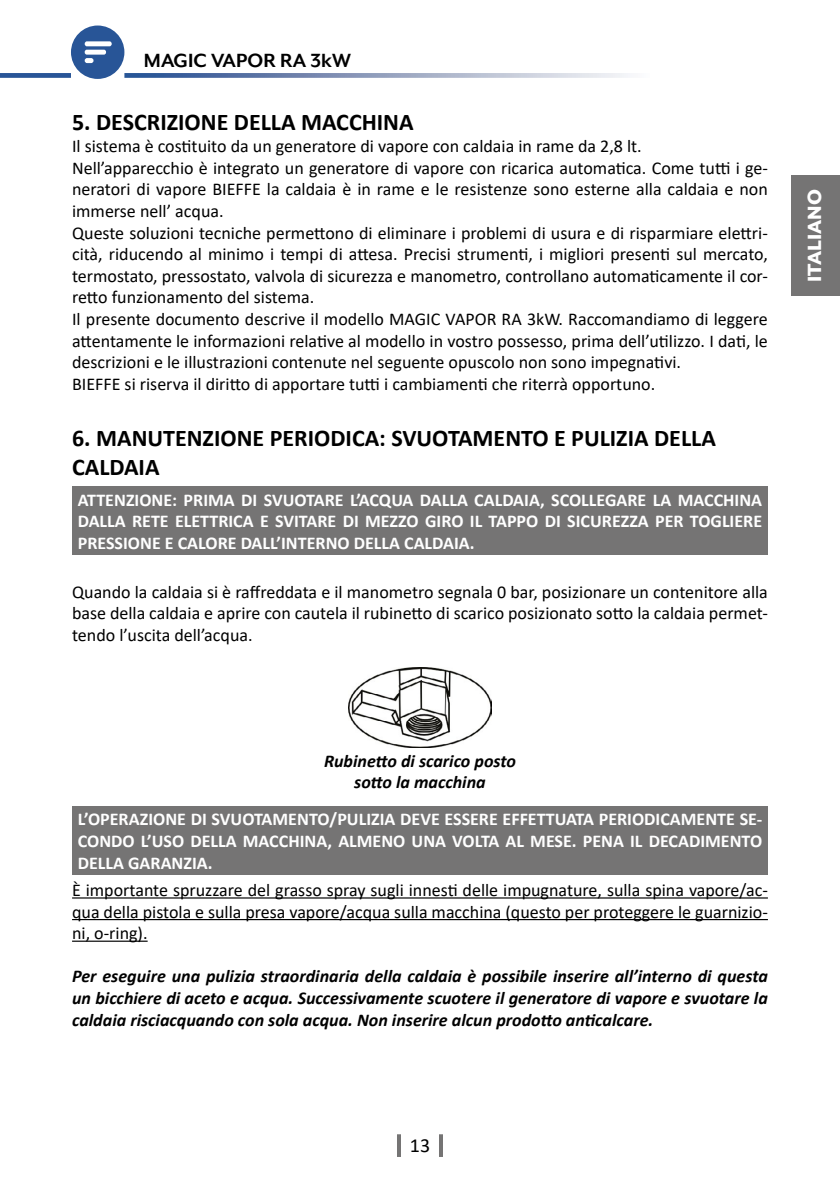
<style>
.page{position:relative;width:840px;height:1191px;background:#fff}
.page>*{position:absolute;margin:0;border:0;box-sizing:border-box;transform-origin:0 0}
.t1{font:700 24px/28.8px "Calibri";color:#000}
.t2{font:700 22px "Mr Eaves XL Mod OT";color:#000}
.t3{font:800 22px "Mr Eaves XL Mod OT";color:#fff}
.t4{font:20px "Calibri";color:#000}
.t5{font:18px/21.6px "Calibri";color:#000;text-align:justify}
.t6{font:700 18px/21.6px "Calibri";color:#fff;text-align:justify}
.t7{font:italic 700 18px/21.6px "Calibri";color:#000;text-align:center}
</style>
<div class="page">
<svg style="left:71px;top:26px;width:53px;height:53px"></svg>
<svg style="left:124px;top:73px;width:504px;height:5px;background:#92a2c1"></svg>
<div style="left:0;top:73px;width:71px;height:5px;background:#285597"></div>
<hr style="left:397px;top:1134px;width:4px;height:23px;background:#757474">
<hr style="left:439px;top:1134px;width:4px;height:23px;background:#757474">
<div style="left:791px;top:175px;width:48px;height:121px;background:#757474"></div>
<hr style="left:72px;top:897px;width:695px;height:1px;background:#000">
<hr style="left:72px;top:919px;width:695px;height:1px;background:#000">
<hr style="left:72px;top:940px;width:75px;height:1px;background:#000">
<div style="left:72px;top:486px;width:695px;height:68px;background:#757474"></div>
<img style="left:348px;top:667px;width:143px;height:81px">
<div style="left:72px;top:806px;width:695px;height:68px;background:#757474"></div>
<p class="t2" style="left:144px;top:49px;width:208px">MAGIC VAPOR RA 3kW</p>
<h1 class="t1" style="left:72px;top:107px;width:343px">5. DESCRIZIONE DELLA MACCHINA</h1>
<p class="t5" style="left:72px;top:135px;width:697px;text-align:left">Il sistema è costituito da un generatore di vapore con caldaia in rame da 2,8 lt.<br>Nell’apparecchio è integrato un generatore di vapore con ricarica automatica. Come tutti i ge&shy;neratori di vapore BIEFFE la caldaia è in rame e le resistenze sono esterne alla caldaia e non immerse nell’ acqua.<br>Queste soluzioni tecniche permettono di eliminare i problemi di usura e di risparmiare elettri&shy;cità, riducendo al minimo i tempi di attesa. Precisi strumenti, i migliori presenti sul mercato, termostato, pressostato, valvola di sicurezza e manometro, controllano automaticamente il cor&shy;retto funzionamento del sistema.<br>Il presente documento descrive il modello MAGIC VAPOR RA 3kW. Raccomandiamo di leggere attentamente le informazioni relative al modello in vostro possesso, prima dell’utilizzo. I dati, le descrizioni e le illustrazioni contenute nel seguente opuscolo non sono impegnativi.<br>BIEFFE si riserva il diritto di apportare tutti i cambiamenti che riterrà opportuno.</p>
<h1 class="t1" style="left:72px;top:423px;width:645px">6. MANUTENZIONE PERIODICA: SVUOTAMENTO E PULIZIA DELLA<br>CALDAIA</h1>
<p class="t6" style="left:78px;top:489px;width:685px">ATTENZIONE: PRIMA DI SVUOTARE L’ACQUA DALLA CALDAIA, SCOLLEGARE LA MACCHINA DALLA RETE ELETTRICA E SVITARE DI MEZZO GIRO IL TAPPO DI SICUREZZA PER TOGLIERE PRESSIONE E CALORE DALL’INTERNO DELLA CALDAIA.</p>
<p class="t5" style="left:72px;top:580px;width:697px">Quando la caldaia si è raffreddata e il manometro segnala 0 bar, posizionare un contenitore alla base della caldaia e aprire con cautela il rubinetto di scarico posizionato sotto la caldaia permet&shy;tendo l’uscita dell’acqua.</p>
<p class="t3" style="left:803px;top:282px;width:94px;rotate:-90deg">ITALIANO</p>
<p class="t7" style="left:324px;top:749px;width:193px">Rubinetto di scarico posto sotto la macchina</p>
<p class="t6" style="left:78px;top:808px;width:685px">L’OPERAZIONE DI SVUOTAMENTO/PULIZIA DEVE ESSERE EFFETTUATA PERIODICAMENTE SE-CONDO L’USO DELLA MACCHINA, ALMENO UNA VOLTA AL MESE. PENA IL DECADIMENTO DELLA GARANZIA.</p>
<p class="t5" style="left:72px;top:878px;width:697px">È importante spruzzare del grasso spray sugli innesti delle impugnature, sulla spina vapore/ac&shy;qua della pistola e sulla presa vapore/acqua sulla macchina (questo per proteggere le guarnizio&shy;ni, o-ring).</p>
<p class="t7" style="left:72px;top:965px;width:697px;text-align:justify">Per eseguire una pulizia straordinaria della caldaia è possibile inserire all’interno di questa un bicchiere di aceto e acqua. Successivamente scuotere il generatore di vapore e svuotare la caldaia risciacquando con sola acqua. Non inserire alcun prodotto anticalcare.</p>
<p class="t4" style="left:409px;top:1131px;width:22px">13</p>
</div>
